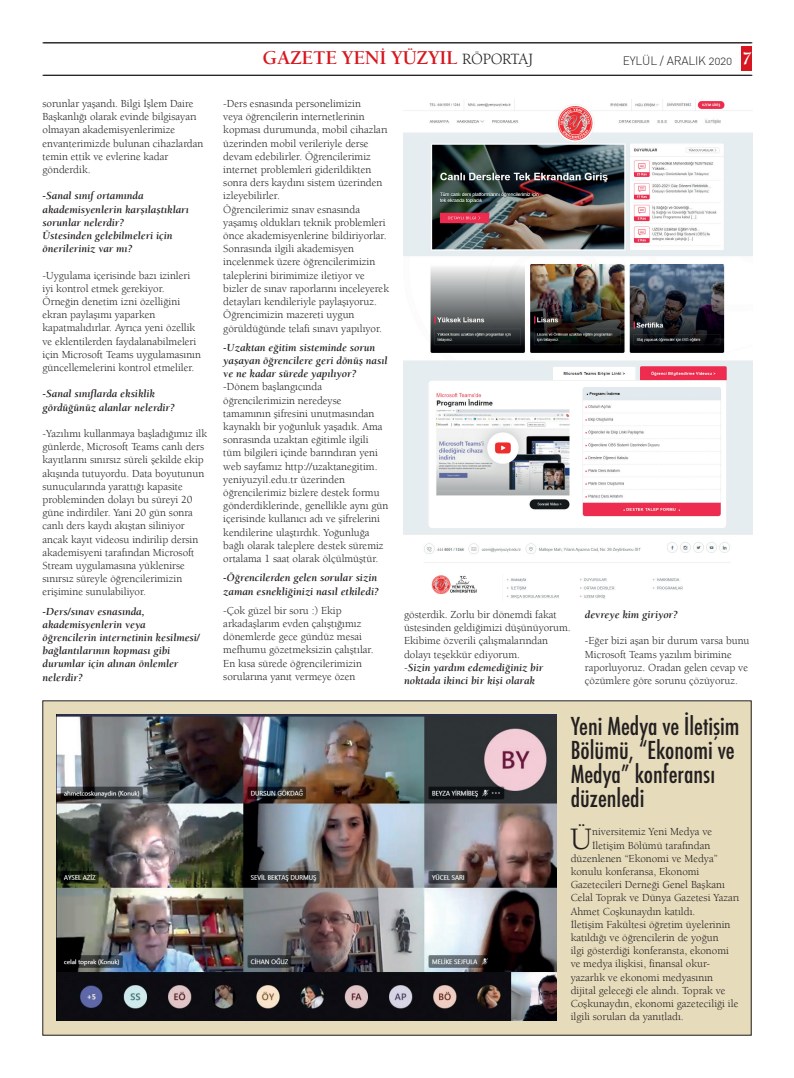
<style>
.page{position:relative;width:794px;height:1078px;background:#fff}
.page>*{position:absolute;margin:0;border:0;box-sizing:border-box;transform-origin:0 0}
.t1{font:31.8px "Berkeley Oldstyle";color:#231f20}
.t2{font:500 condensed 24px/24px "Futura";color:#231f20}
.t3{font:700 20px "Berkeley Oldstyle";letter-spacing:-.02em;color:#d7171f}
.t4{font:12px "DIN Light Alternate";letter-spacing:-.015em;color:#231f20}
.t5{font:11px/13.2px "Berkeley Oldstyle";color:#231f20}
.t6{font:italic 700 11px/13.2px "Berkeley Oldstyle";color:#231f20}
.s1{font-weight:400;font-size:16px;color:#231f20}
.s2{font-family:"Berkeley Oldstyle";font-weight:700;font-style:italic;font-size:18px;color:#fff}
.s3{font-weight:700;font-style:italic}
</style>
<div class="page">
<div style="left:741px;top:46px;width:10px;height:25px;background:#d7171f"></div>
<hr style="left:43px;top:43px;width:709px;height:1px;background:#231f20">
<hr style="left:43px;top:75px;width:709px;height:1px;background:#231f20">
<img style="left:404px;top:99px;width:348px;height:500px">
<div style="left:43px;top:700px;width:708px;height:334px;background:#e6dcbc"></div>
<img style="left:57px;top:714px;width:500px;height:306px">
<p class="t5" style="left:43px;top:97px;width:162px">sorunlar yaşandı. Bilgi İşlem Daire<br>Başkanlığı olarak evinde bilgisayarı olmayan akademisyenlerimize envanterimizde bulunan cihazlardan temin ettik ve evlerine kadar gönderdik.</p>
<p class="t6" style="left:43px;top:189px;width:148px">-Sanal sınıf ortamında akademisyenlerin karşılaştıkları sorunlar nelerdir?<br>Üstesinden gelebilmeleri için önerileriniz var mı?</p>
<p class="t5" style="left:43px;top:268px;width:160px">-Uygulama içerisinde bazı izinleri iyi kontrol etmek gerekiyor.<br>Örneğin denetim izni özelliğini ekran paylaşımı yaparken kapatmalıdırlar. Ayrıca yeni özellik ve eklentilerden faydalanabilmeleri için Microsoft Teams uygulamasının güncellemelerini kontrol etmeliler.</p>
<p class="t6" style="left:43px;top:387px;width:134px">-Sanal sınıflarda eksiklik gördüğünüz alanlar nelerdir?</p>
<p class="t5" style="left:43px;top:426px;width:166px">-Yazılımı kullanmaya başladığımız ilk günlerde, Microsoft Teams canlı ders kayıtlarını sınırsız süreli şekilde ekip akışında tutuyordu. Data boyutunun sunucularında yarattığı kapasite probleminden dolayı bu süreyi 20 güne indirdiler. Yani 20 gün sonra canlı ders kaydı akıştan siliniyor ancak kayıt videosu indirilip dersin akademisyeni tarafından Microsoft Stream uygulamasına yüklenirse sınırsız süreyle öğrencilerimizin erişimine sunulabiliyor.</p>
<p class="t6" style="left:43px;top:604px;width:159px">-Ders/sınav esnasında, akademisyenlerin veya öğrencilerin internetinin kesilmesi/ bağlantılarının kopması gibi durumlar için alınan önlemler nelerdir?</p>
<h3 class="t3" style="left:263px;top:45px;width:272px">GAZETE YENİ YÜZYIL <span class="s1">RÖPORTAJ</span></h3>
<p class="t4" style="left:623px;top:53px;width:130px">EYLÜL / ARALIK 2020 <span class="s2">7</span></p>
<p class="t5" style="left:223px;top:97px;width:167px">-Ders esnasında personelimizin<br>veya öğrencilerin internetlerinin kopması durumunda, mobil cihazları üzerinden mobil verileriyle derse devam edebilirler. Öğrencilerimiz internet problemleri giderildikten sonra ders kaydını sistem üzerinden izleyebilirler.<br>Öğrencilerimiz sınav esnasında yaşamış oldukları teknik problemleri önce akademisyenlerine bildiriyorlar.<br>Sonrasında ilgili akademisyen incelenmek üzere öğrencilerimizin taleplerini birimimize iletiyor ve bizler de sınav raporlarını inceleyerek detayları kendileriyle paylaşıyoruz.<br>Öğrencimizin mazereti uygun görüldüğünde telafi sınavı yapılıyor.</p>
<p class="t6" style="left:223px;top:340px;width:166px">-Uzaktan eğitim sisteminde sorun yaşayan öğrencilere geri dönüş nasıl ve ne kadar sürede yapılıyor?</p>
<p class="t5" style="left:223px;top:380px;width:166px">-Dönem başlangıcında öğrencilerimizin neredeyse tamamının şifresini unutmasından kaynaklı bir yoğunluk yaşadık. Ama sonrasında uzaktan eğitimle ilgili tüm bilgileri içinde barındıran yeni web sayfamız http://uzaktanegitim. yeniyuzyil.edu.tr üzerinden öğrencilerimiz bizlere destek formu gönderdiklerinde, genellikle aynı gün içerisinde kullanıcı adı ve şifrelerini kendilerine ulaştırdık. Yoğunluğa bağlı olarak taleplere destek süremiz ortalama 1 saat olarak ölçülmüştür.</p>
<p class="t6" style="left:223px;top:571px;width:157px">-Öğrencilerden gelen sorular sizin zaman esnekliğinizi nasıl etkiledi?</p>
<p class="t5" style="left:223px;top:603px;width:152px">-Çok güzel bir soru :) Ekip arkadaşlarım evden çalıştığımız dönemlerde gece gündüz mesai mefhumu gözetmeksizin çalıştılar.<br>En kısa sürede öğrencilerimizin sorularına yanıt vermeye özen</p>
<p class="t5" style="left:404px;top:607px;width:168px">gösterdik. Zorlu bir dönemdi fakat üstesinden geldiğimizi düşünüyorum.<br>Ekibime özverili çalışmalarından dolayı teşekkür ediyorum.<br>-<span class="s3">Sizin yardım edemediğiniz bir noktada ikinci bir kişi olarak</span></p>
<p class="t6" style="left:585px;top:607px;width:94px">devreye kim giriyor?</p>
<p class="t5" style="left:585px;top:634px;width:166px">-Eğer bizi aşan bir durum varsa bunu Microsoft Teams yazılım birimine raporluyoruz. Oradan gelen cevap ve çözümlere göre sorunu çözüyoruz.</p>
<h2 class="t2" style="left:570px;top:713px;width:170px">Yeni Medya ve İletişim<br>Bölümü, “Ekonomi ve<br>Medya” konferansı düzenledi</h2>
<h1 class="t1" style="left:570px;top:819px;width:23px">Ü</h1>
<p class="t5" style="left:592px;top:824px;width:121px">niversitemiz Yeni Medya ve</p>
<p class="t5" style="left:592px;top:838px;width:120px">İletişim Bölümü tarafından</p>
<p class="t5" style="left:570px;top:851px;width:148px">düzenlenen “Ekonomi ve Medya”</p>
<p class="t5" style="left:570px;top:864px;width:130px">konulu konferansa, Ekonomi</p>
<p class="t5" style="left:570px;top:877px;width:156px">Gazetecileri Derneği Genel Başkanı</p>
<p class="t5" style="left:570px;top:890px;width:170px">Celal Toprak ve Dünya Gazetesi Yazarı</p>
<p class="t5" style="left:570px;top:904px;width:126px">Ahmet Coşkunaydın katıldı.</p>
<p class="t5" style="left:570px;top:917px;width:161px">İletişim Fakültesi öğretim üyelerinin</p>
<p class="t5" style="left:570px;top:930px;width:149px">katıldığı ve öğrencilerin de yoğun</p>
<p class="t5" style="left:570px;top:943px;width:160px">ilgi gösterdiği konferansta, ekonomi</p>
<p class="t5" style="left:570px;top:956px;width:141px">ve medya ilişkisi, finansal okur-</p>
<p class="t5" style="left:570px;top:970px;width:144px">yazarlık ve ekonomi medyasının</p>
<p class="t5" style="left:570px;top:983px;width:156px">dijital geleceği ele alındı. Toprak ve</p>
<p class="t5" style="left:570px;top:996px;width:169px">Coşkunaydın, ekonomi gazeteciliği ile</p>
<p class="t5" style="left:570px;top:1009px;width:115px">ilgili soruları da yanıtladı.</p>
</div>
